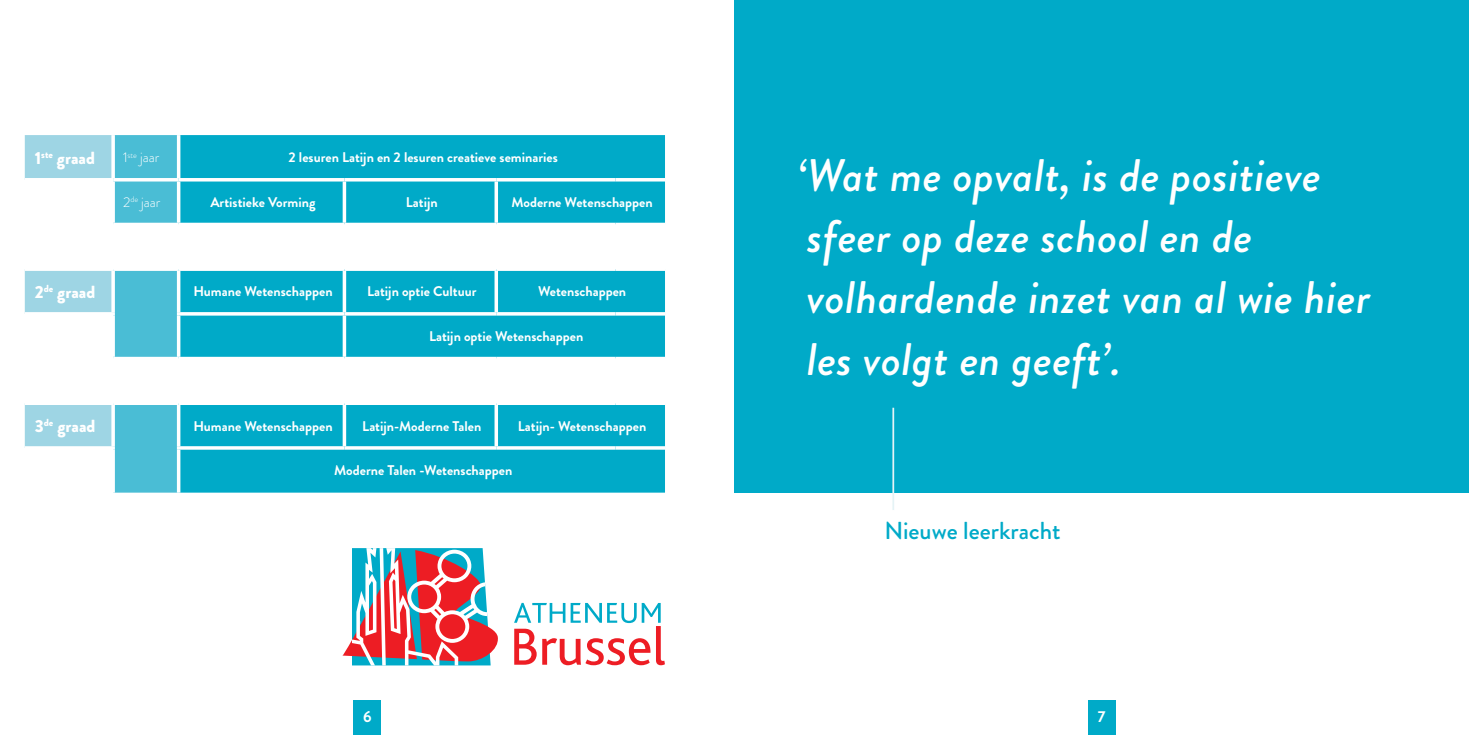
<style>
.page{position:relative;width:1469px;height:735px;background:#fff}
.page>*{position:absolute;margin:0;border:0;box-sizing:border-box;transform-origin:0 0}
.t1{font:italic 500 45.5px/61.2px "Brandon Grotesque";letter-spacing:.01em;color:#fff}
.t2{font:500 24.5px "Brandon Grotesque";color:#00aac8}
.t3{font:900 17.5px "Brandon Grotesque";color:#fff}
.t4{font:700 15.75px "Brandon Grotesque";color:#fff}
.t5{font:700 14px "Brandon Grotesque";color:#fff}
.t6{font:300 14px "Brandon Grotesque";color:#fff}
</style>
<div class="page">
<div style="left:734px;top:0;width:734px;height:492px;background:#00aac8"></div>
<div style="left:353px;top:700px;width:28px;height:34px;background:#00aac8"></div>
<div style="left:1087px;top:700px;width:28px;height:34px;background:#00aac8"></div>
<hr style="left:892px;top:407px;width:2px;height:102px;background:#e5f3f6">
<svg style="left:25px;top:135px;width:152px;height:43px;background:#7bcbdd"></svg>
<div style="left:180px;top:135px;width:485px;height:43px;background:#00aac8"></div>
<svg style="left:25px;top:181px;width:640px;height:311px;fill:#00aac8"></svg>
<svg style="left:111px;top:135px;width:4px;height:43px"></svg>
<svg style="left:111px;top:181px;width:4px;height:41px"></svg>
<hr style="left:177px;top:181px;width:3px;height:41px;background:#fff">
<hr style="left:343px;top:181px;width:3px;height:41px;background:#fff">
<svg style="left:494px;top:181px;width:4px;height:41px"></svg>
<hr style="left:25px;top:222px;width:88px;height:4px;background:#fff">
<svg style="left:113px;top:222px;width:66px;height:4px"></svg>
<hr style="left:111px;top:226px;width:4px;height:41px;background:#fff">
<svg style="left:179px;top:222px;width:165px;height:4px"></svg>
<hr style="left:177px;top:226px;width:3px;height:41px;background:#fff">
<svg style="left:344px;top:222px;width:152px;height:4px"></svg>
<hr style="left:343px;top:226px;width:3px;height:41px;background:#fff">
<svg style="left:496px;top:222px;width:119px;height:4px"></svg>
<hr style="left:494px;top:226px;width:4px;height:41px;background:#fff">
<svg style="left:615px;top:222px;width:50px;height:4px"></svg>
<hr style="left:613px;top:226px;width:4px;height:41px;background:#fff">
<hr style="left:25px;top:267px;width:88px;height:4px;background:#fff">
<svg style="left:113px;top:267px;width:66px;height:4px"></svg>
<svg style="left:111px;top:271px;width:4px;height:41px"></svg>
<svg style="left:179px;top:267px;width:165px;height:4px"></svg>
<hr style="left:177px;top:271px;width:3px;height:41px;background:#fff">
<svg style="left:344px;top:267px;width:152px;height:4px"></svg>
<hr style="left:343px;top:271px;width:3px;height:41px;background:#fff">
<svg style="left:496px;top:267px;width:119px;height:4px"></svg>
<svg style="left:494px;top:271px;width:4px;height:41px"></svg>
<svg style="left:615px;top:267px;width:50px;height:4px"></svg>
<hr style="left:25px;top:312px;width:90px;height:3px;background:#fff">
<svg style="left:111px;top:315px;width:4px;height:41px"></svg>
<hr style="left:177px;top:312px;width:167px;height:3px;background:#fff">
<hr style="left:177px;top:315px;width:3px;height:41px;background:#fff">
<hr style="left:344px;top:312px;width:152px;height:3px;background:#fff">
<hr style="left:343px;top:315px;width:3px;height:41px;background:#fff">
<hr style="left:496px;top:312px;width:119px;height:3px;background:#fff">
<hr style="left:615px;top:312px;width:50px;height:3px;background:#fff">
<hr style="left:25px;top:356px;width:88px;height:4px;background:#fff">
<svg style="left:113px;top:356px;width:66px;height:4px"></svg>
<hr style="left:111px;top:360px;width:4px;height:41px;background:#fff">
<svg style="left:179px;top:356px;width:165px;height:4px"></svg>
<hr style="left:177px;top:360px;width:3px;height:41px;background:#fff">
<svg style="left:344px;top:356px;width:152px;height:4px"></svg>
<hr style="left:343px;top:360px;width:3px;height:41px;background:#fff">
<svg style="left:496px;top:356px;width:119px;height:4px"></svg>
<hr style="left:494px;top:360px;width:4px;height:41px;background:#fff">
<svg style="left:615px;top:356px;width:50px;height:4px"></svg>
<hr style="left:613px;top:360px;width:4px;height:41px;background:#fff">
<hr style="left:25px;top:401px;width:88px;height:4px;background:#fff">
<hr style="left:113px;top:401px;width:66px;height:4px;background:#fff">
<svg style="left:111px;top:405px;width:4px;height:41px"></svg>
<hr style="left:179px;top:401px;width:165px;height:4px;background:#fff">
<hr style="left:177px;top:405px;width:3px;height:41px;background:#fff">
<hr style="left:344px;top:401px;width:152px;height:4px;background:#fff">
<hr style="left:343px;top:405px;width:3px;height:41px;background:#fff">
<hr style="left:496px;top:401px;width:119px;height:4px;background:#fff">
<svg style="left:494px;top:405px;width:4px;height:41px"></svg>
<hr style="left:615px;top:401px;width:50px;height:4px;background:#fff">
<hr style="left:25px;top:446px;width:90px;height:3px;background:#fff">
<svg style="left:111px;top:449px;width:4px;height:43px"></svg>
<hr style="left:177px;top:446px;width:167px;height:3px;background:#fff">
<hr style="left:177px;top:449px;width:3px;height:43px;background:#fff">
<hr style="left:344px;top:446px;width:152px;height:3px;background:#fff">
<hr style="left:496px;top:446px;width:119px;height:3px;background:#fff">
<hr style="left:615px;top:446px;width:50px;height:3px;background:#fff">
<svg style="left:514px;top:602px;width:151px;height:63px"></svg>
<svg style="left:342px;top:548px;width:156px;height:117px"></svg>
<p class="t3" style="left:35px;top:145px;width:62px">1<sup>ste</sup> graad</p>
<p class="t6" style="left:123px;top:148px;width:38px">1<sup>ste</sup> jaar</p>
<p class="t5" style="left:288px;top:148px;width:271px">2 lesuren Latijn en 2 lesuren creatieve seminaries</p>
<p class="t6" style="left:123px;top:192px;width:39px">2<sup>de</sup> jaar</p>
<p class="t5" style="left:210px;top:192px;width:107px">Artistieke Vorming</p>
<p class="t5" style="left:406px;top:192px;width:33px">Latijn</p>
<p class="t5" style="left:511px;top:192px;width:143px">Moderne Wetenschappen</p>
<p class="t3" style="left:35px;top:279px;width:62px">2<sup>de</sup> graad</p>
<p class="t5" style="left:193px;top:281px;width:141px">Humane Wetenschappen</p>
<p class="t5" style="left:367px;top:281px;width:111px">Latijn optie Cultuur</p>
<p class="t5" style="left:538px;top:281px;width:90px">Wetenschappen</p>
<p class="t5" style="left:429px;top:326px;width:156px">Latijn optie Wetenschappen</p>
<p class="t3" style="left:35px;top:413px;width:62px">3<sup>de</sup> graad</p>
<p class="t5" style="left:193px;top:415px;width:141px">Humane Wetenschappen</p>
<p class="t5" style="left:362px;top:415px;width:121px">Latijn-Moderne Talen</p>
<p class="t5" style="left:518px;top:415px;width:130px">Latijn- Wetenschappen</p>
<p class="t5" style="left:334px;top:460px;width:180px">Moderne Talen -Wetenschappen</p>
<h1 class="t1" style="left:797px;top:145px;width:574px">‘Wat me opvalt, is de positieve sfeer op deze school en de volhardende inzet van al wie hier les volgt en geeft’.</h1>
<h2 class="t2" style="left:884px;top:513px;width:178px">Nieuwe leerkracht</h2>
<p class="t4" style="left:363px;top:704px;width:10px">6</p>
<p class="t4" style="left:1097px;top:704px;width:9px">7</p>
</div>
